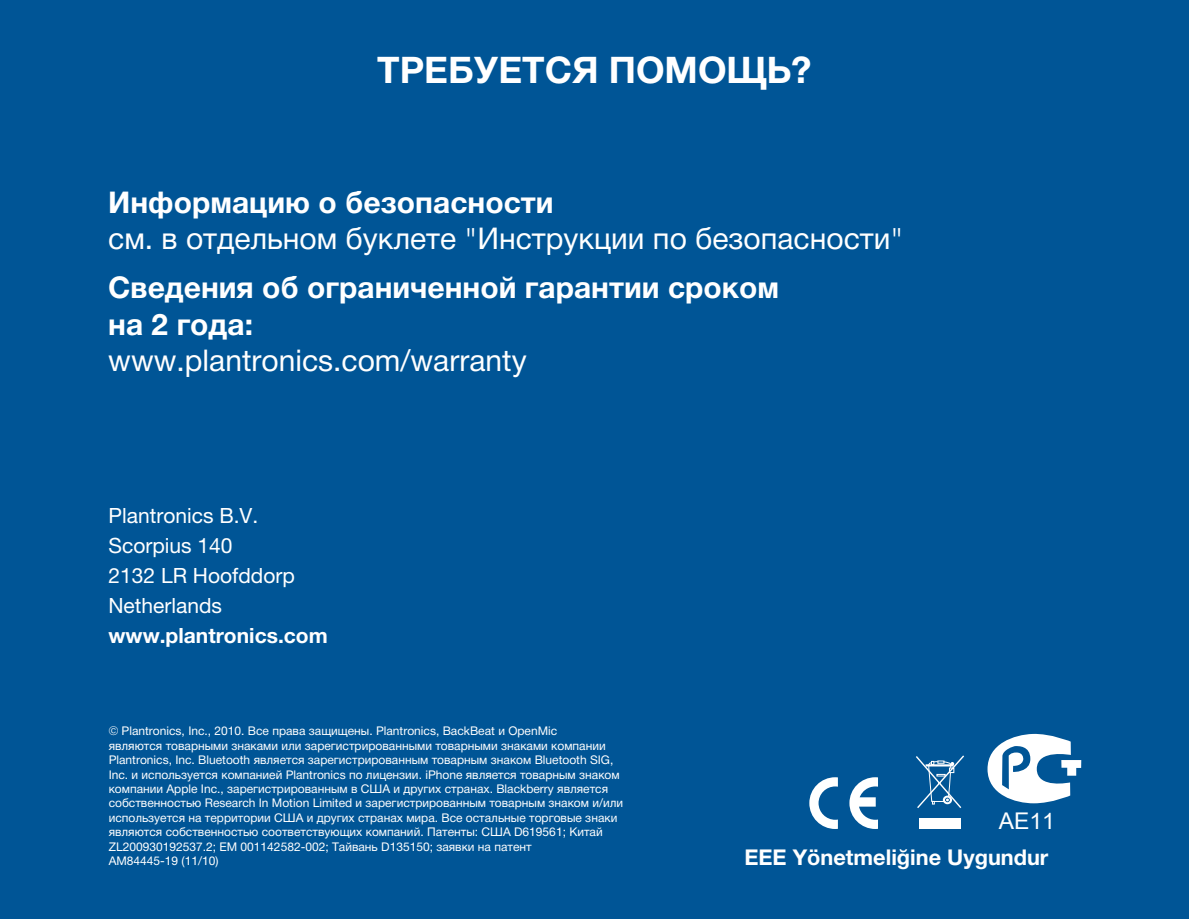
<style>
.page{position:relative;width:1189px;height:919px;background:#fff}
.page>*{position:absolute;margin:0;border:0;box-sizing:border-box;transform-origin:0 0}
.t1{font:700 36.75px "Helvetica Neue LTCYR";color:#fff}
.t2{font:30px "Helvetica Neue LTCYR";color:#fff}
.t3{font:700 30px/36px "Helvetica Neue LTCYR";color:#fff}
.t4{font:22.95px "Arial Unicode";color:#fff}
.t5{font:700 21.75px "Helvetica Neue CELT";color:#fff}
.t6{font:21px/30px "Helvetica Neue CELT";color:#fff}
.t7{font:700 21px "Helvetica Neue CELT";color:#fff}
.t8{font:12px/14.4px "Helvetica Neue LTCYR";color:#fff}
</style>
<div class="page">
<div style="left:0;top:0;width:1188px;height:918px;background:#005596"></div>
<svg style="left:809px;top:777px;width:29px;height:51px"></svg>
<svg style="left:849px;top:777px;width:29px;height:51px"></svg>
<svg style="left:987px;top:733px;width:94px;height:70px"></svg>
<div style="left:918px;top:818px;width:42px;height:10px;background:#fff"></div>
<svg style="left:916px;top:755px;width:48px;height:53px"></svg>
<h1 class="t1" style="left:377px;top:50px;width:436px">ТРЕБУЕТСЯ ПОМОЩЬ?</h1>
<h2 class="t3" style="left:108px;top:184px;width:447px">Информацию о безопасности</h2>
<h2 class="t2" style="left:108px;top:222px;width:796px">см. в отдельном буклете "Инструкции по безопасности"</h2>
<h2 class="t3" style="left:108px;top:270px;width:672px">Сведения об ограниченной гарантии сроком на 2 года:</h2>
<h2 class="t2" style="left:108px;top:343px;width:420px">www.plantronics.com/warranty</h2>
<h3 class="t6" style="left:108px;top:500px;width:188px">Plantronics B.V.<br>Scorpius 140<br>2132 LR Hoofddorp<br>Netherlands</h3>
<h3 class="t7" style="left:108px;top:622px;width:221px">www.plantronics.com</h3>
<p class="t8" style="left:109px;top:724px;width:516px">© Plantronics, Inc., 2010. Все права защищены. Plantronics, BackBeat и OpenMic<br>являются товарными знаками или зарегистрированными товарными знаками компании Plantronics, Inc. Bluetooth является зарегистрированным товарным знаком Bluetooth SIG, Inc. и используется компанией Plantronics по лицензии. iPhone является товарным знаком компании Apple Inc., зарегистрированным в США и других странах. Blackberry является собственностью Research In Motion Limited и зарегистрированным товарным знаком и/или используется на территории США и других странах мира. Все остальные торговые знаки являются собственностью соответствующих компаний. Патенты: США D619561; Китай ZL200930192537.2; EM 001142582-002; Тайвань D135150; заявки на патент<br>AM84445-19 (11/10)</p>
<h3 class="t4" style="left:998px;top:804px;width:58px">AE11</h3>
<h3 class="t5" style="left:744px;top:843px;width:305px">EEE Yönetmeliğine Uygundur</h3>
</div>
